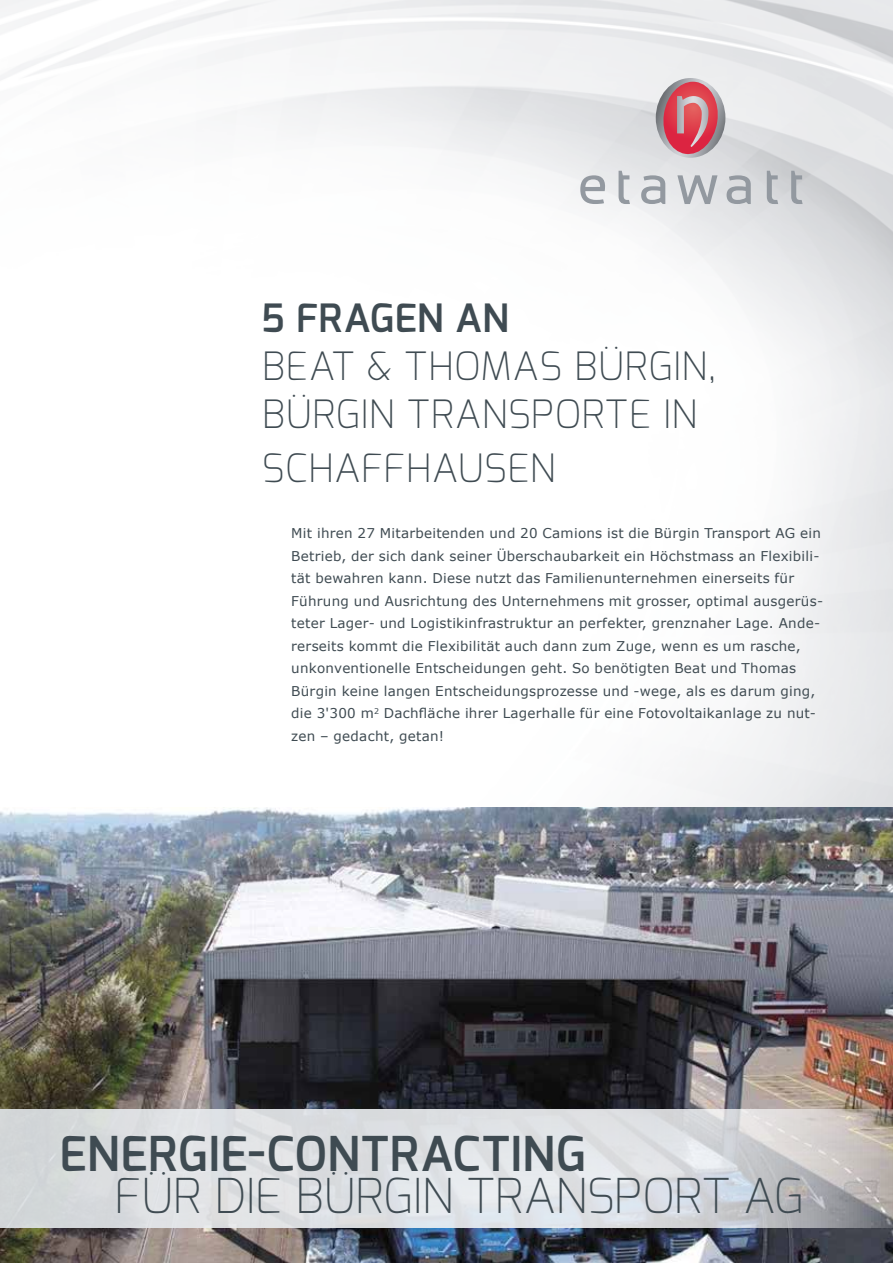
<style>
.page{position:relative;width:893px;height:1263px;background:#fff}
.page>*{position:absolute;margin:0;border:0;box-sizing:border-box;transform-origin:0 0}
.t1{font:200 48px "Exo";letter-spacing:-.01em;color:#3f4b52}
.t2{font:600 48px "Exo";letter-spacing:.015em;color:#3f4b52}
.t3{font:200 39px/48px "Exo";letter-spacing:.01em;color:#3f4b52}
.t4{font:600 39px "Exo";letter-spacing:.015em;color:#3f4b52}
.t5{font:13.5px/22.5px "Verdana";letter-spacing:.02em;color:#3f4b52}
</style>
<div class="page">
<img style="left:0;top:0;width:893px;height:808px">
<img style="left:0;top:808px;width:893px;height:455px">
<svg style="left:0;top:1110px;width:893px;height:117px;background:#d7d9db"></svg>
<svg style="left:656px;top:78px;width:69px;height:80px;background:#ca828c"></svg>
<svg style="left:677px;top:175px;width:40px;height:29px"></svg>
<svg style="left:791px;top:171px;width:12px;height:33px"></svg>
<svg style="left:767px;top:171px;width:11px;height:33px"></svg>
<svg style="left:727px;top:175px;width:24px;height:29px"></svg>
<svg style="left:641px;top:175px;width:24px;height:29px"></svg>
<svg style="left:619px;top:171px;width:11px;height:33px"></svg>
<svg style="left:580px;top:175px;width:26px;height:29px"></svg>
<h2 class="t4" style="left:261px;top:293px;width:249px">5 FRAGEN AN</h2>
<h2 class="t3" style="left:261px;top:341px;width:456px">BEAT &amp; THOMAS BÜRGIN,<br>BÜRGIN TRANSPORTE IN</h2>
<h2 class="t3" style="left:261px;top:443px;width:296px">SCHAFFHAUSEN</h2>
<p class="t5" style="left:291px;top:522px;width:533px">Mit ihren 27 Mitarbeitenden und 20 Camions ist die Bürgin Transport AG ein Betrieb, der sich dank seiner Überschaubarkeit ein Höchstmass an Flexibili&shy;tät bewahren kann. Diese nutzt das Familienunternehmen einerseits für Führung und Ausrichtung des Unternehmens mit grosser, optimal ausgerüs&shy;teter Lager- und Logistikinfrastruktur an perfekter, grenznaher Lage. Ande&shy;rerseits kommt die Flexibilität auch dann zum Zuge, wenn es um rasche, unkonventionelle Entscheidungen geht. So benötigten Beat und Thomas Bürgin keine langen Entscheidungsprozesse und -wege, als es darum ging, die 3'300 m<sup>2</sup> Dachfläche ihrer Lagerhalle für eine Fotovoltaikanlage zu nut&shy;zen – gedacht, getan!</p>
<h1 class="t2" style="left:60px;top:1123px;width:528px">ENERGIE-CONTRACTING</h1>
<h1 class="t1" style="left:114px;top:1165px;width:691px">FÜR DIE BÜRGIN TRANSPORT AG</h1>
</div>
